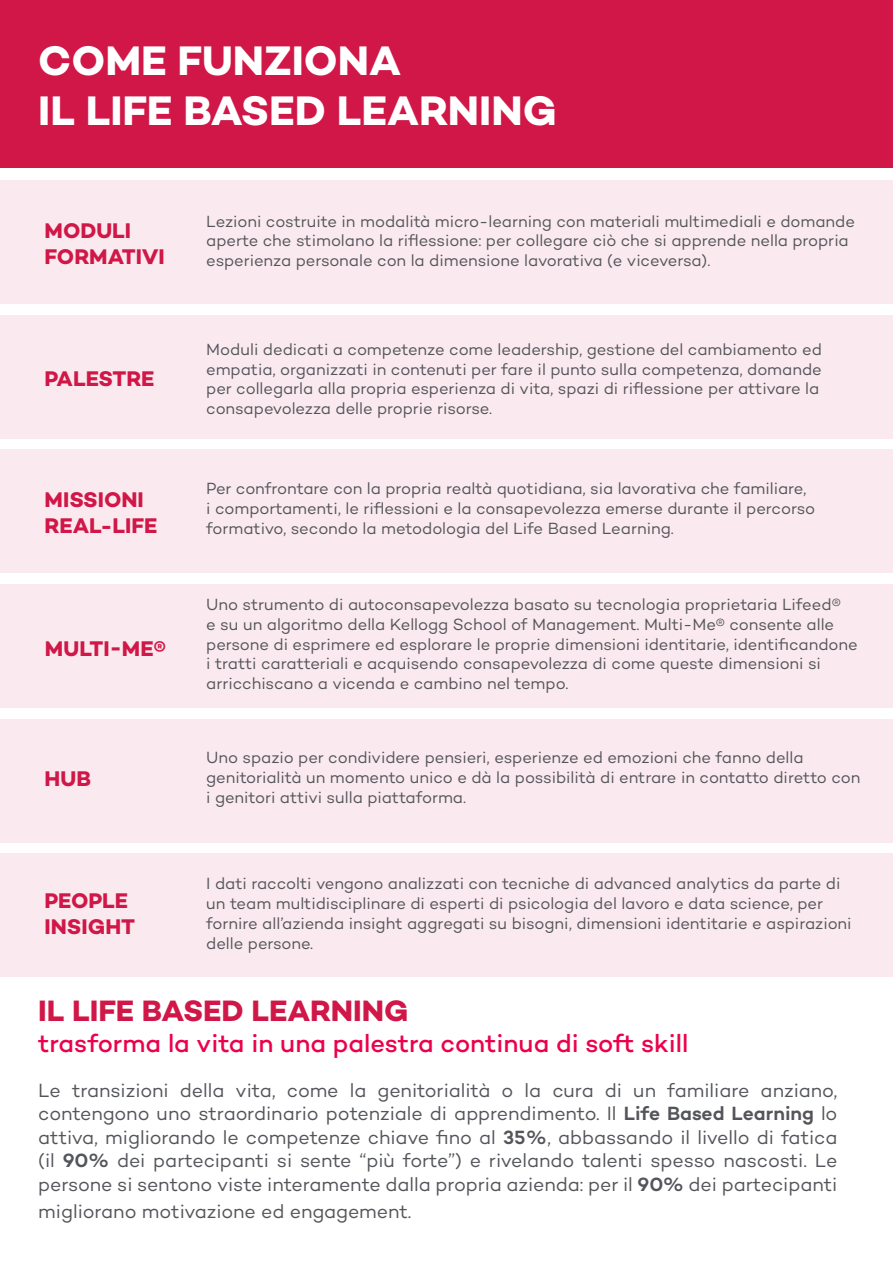
<style>
.page{position:relative;width:893px;height:1263px;background:#fff}
.page>*{position:absolute;margin:0;border:0;box-sizing:border-box;transform-origin:0 0}
.t1{font:700 42px "Campton";color:#fff}
.t2{font:700 30px "Campton";color:#d01747}
.t3{font:500 25.5px "Campton";color:#ec004b}
.t4{font:700 21.6px "Campton";color:#d01747}
.t5{font:19.5px/23.4px "Campton";letter-spacing:-.005em;color:#54555a;text-align:justify}
.t6{font:16.5px/19.8px "Campton";letter-spacing:-.005em;color:#54555a}
.s1{font-weight:600}
</style>
<div class="page">
<div style="left:0;top:181px;width:893px;height:123px;background:#faeaef"></div>
<div style="left:0;top:315px;width:893px;height:124px;background:#faeaef"></div>
<div style="left:0;top:450px;width:893px;height:123px;background:#faeaef"></div>
<div style="left:0;top:719px;width:893px;height:123px;background:#faeaef"></div>
<div style="left:0;top:584px;width:893px;height:124px;background:#faeaef"></div>
<div style="left:0;top:0;width:893px;height:168px;background:#d01747"></div>
<div style="left:0;top:853px;width:893px;height:124px;background:#faeaef"></div>
<p class="t1" style="left:38px;top:34px;width:364px">COME FUNZIONA</p>
<p class="t1" style="left:38px;top:84px;width:520px">IL LIFE BASED LEARNING</p>
<p class="t4" style="left:45px;top:217px;width:88px">MODULI</p>
<p class="t4" style="left:45px;top:242px;width:122px">FORMATIVI</p>
<p class="t4" style="left:45px;top:365px;width:111px">PALESTRE</p>
<p class="t4" style="left:45px;top:486px;width:101px">MISSIONI</p>
<p class="t4" style="left:45px;top:511px;width:114px">REAL-LIFE</p>
<p class="t4" style="left:45px;top:635px;width:123px">MULTI-ME®</p>
<p class="t4" style="left:45px;top:765px;width:48px">HUB</p>
<p class="t4" style="left:45px;top:887px;width:85px">PEOPLE</p>
<p class="t4" style="left:45px;top:913px;width:92px">INSIGHT</p>
<p class="t6" style="left:206px;top:211px;width:650px">Lezioni costruite in modalità micro-learning con materiali multimediali e domande aperte che stimolano la riflessione: per collegare ciò che si apprende nella propria esperienza personale con la dimensione lavorativa (e viceversa).</p>
<p class="t6" style="left:206px;top:339px;width:617px">Moduli dedicati a competenze come leadership, gestione del cambiamento ed empatia, organizzati in contenuti per fare il punto sulla competenza, domande per collegarla alla propria esperienza di vita, spazi di riflessione per attivare la consapevolezza delle proprie risorse.</p>
<p class="t6" style="left:206px;top:479px;width:610px">Per confrontare con la propria realtà quotidiana, sia lavorativa che familiare,<br>i comportamenti, le riflessioni e la consapevolezza emerse durante il percorso formativo, secondo la metodologia del Life Based Learning.</p>
<p class="t6" style="left:206px;top:594px;width:653px">Uno strumento di autoconsapevolezza basato su tecnologia proprietaria Lifeed®<br>e su un algoritmo della Kellogg School of Management. Multi-Me® consente alle persone di esprimere ed esplorare le proprie dimensioni identitarie, identificandone i tratti caratteriali e acquisendo consapevolezza di come queste dimensioni si arricchiscano a vicenda e cambino nel tempo.</p>
<p class="t6" style="left:206px;top:748px;width:656px">Uno spazio per condividere pensieri, esperienze ed emozioni che fanno della genitorialità un momento unico e dà la possibilità di entrare in contatto diretto con i genitori attivi sulla piattaforma.</p>
<p class="t6" style="left:206px;top:873px;width:647px">I dati raccolti vengono analizzati con tecniche di advanced analytics da parte di un team multidisciplinare di esperti di psicologia del lavoro e data science, per fornire all’azienda insight aggregati su bisogni, dimensioni identitarie e aspirazioni delle persone.</p>
<p class="t2" style="left:38px;top:992px;width:372px">IL LIFE BASED LEARNING</p>
<p class="t3" style="left:38px;top:1027px;width:652px">trasforma la vita in una palestra continua di soft skill</p>
<p class="t5" style="left:38px;top:1078px;width:801px">Le transizioni della vita, come la genitorialità o la cura di un familiare anziano, contengono uno straordinario potenziale di apprendimento. Il <span class="s1">Life Based Learning</span> lo attiva, migliorando le competenze chiave fino al <span class="s1">35%</span>, abbassando il livello di fatica (il <span class="s1">90%</span> dei partecipanti si sente “più forte”) e rivelando talenti spesso nascosti. Le persone si sentono viste interamente dalla propria azienda: per il <span class="s1">90%</span> dei partecipanti</p>
<p class="t5" style="left:38px;top:1199px;width:375px">migliorano motivazione ed engagement.</p>
</div>
